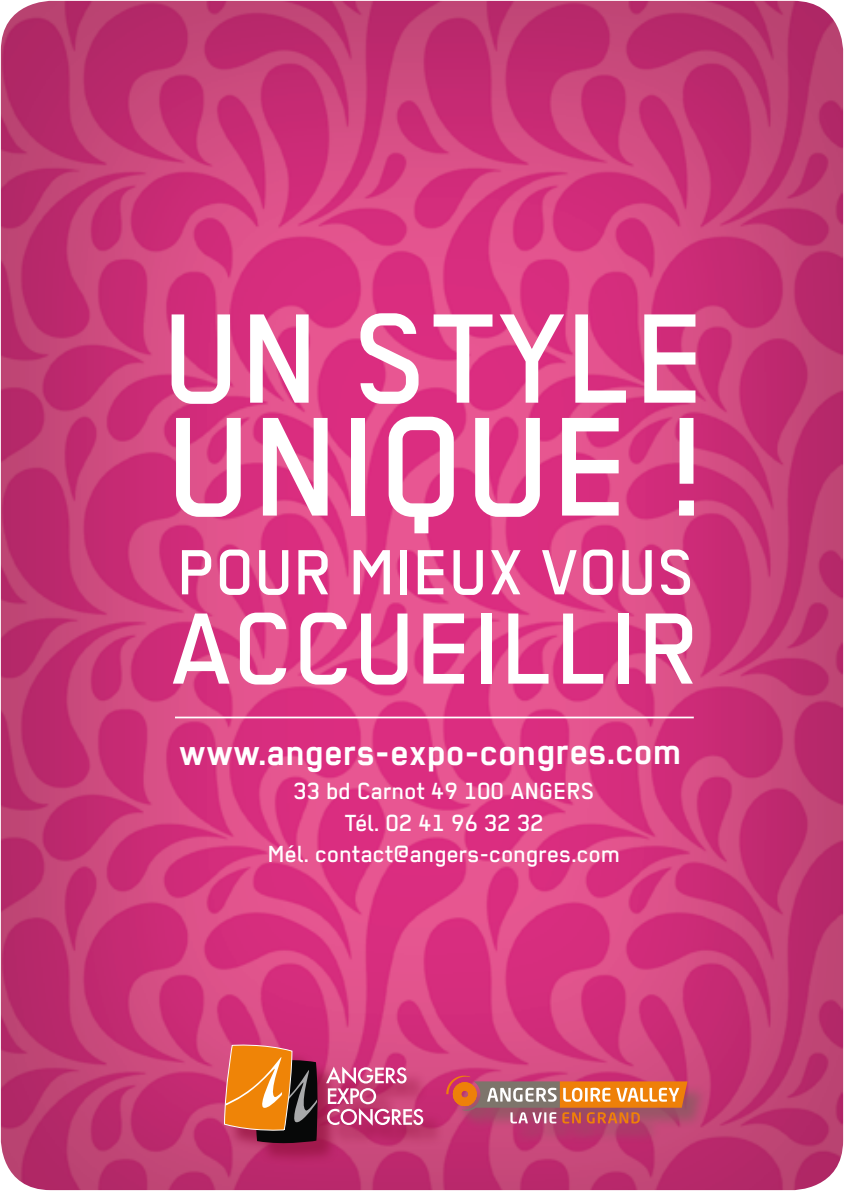
<style>
.page{position:relative;width:844px;height:1191px;background:#fff}
.page>*{position:absolute;margin:0;border:0;box-sizing:border-box;transform-origin:0 0}
.t1{font:500 158.38px "Regular";color:#fff}
.t2{font:500 143.15px "Regular";color:#fff}
.t3{font:500 113.75px "Regular";color:#fff}
.t4{font:500 71.75px "Regular";color:#fff}
.t5{font:700 40.6px "Regular";color:#fff}
.t6{font:500 26.25px "Regular";color:#fff}
</style>
<div class="page">
<img style="left:1px;top:1px;width:841px;height:1189px">
<div style="left:449px;top:1078px;width:259px;height:67px;background:#895960;opacity:.75"></div>
<svg style="left:446px;top:1075px;width:241px;height:48px;background:#c57260"></svg>
<div style="left:227px;top:1047px;width:217px;height:117px;background:#971441;opacity:.75"></div>
<svg style="left:224px;top:1044px;width:95px;height:99px;background:#ad6331"></svg>
<svg style="left:326px;top:1066px;width:97px;height:59px"></svg>
<hr style="left:175px;top:716px;width:518px;height:2px;background:#fff">
<h2 class="t2" style="left:165px;top:280px;width:545px">UN STYLE</h2>
<h1 class="t1" style="left:168px;top:380px;width:538px">UNIQUE !</h1>
<h3 class="t4" style="left:178px;top:533px;width:518px">POUR MIEUX VOUS</h3>
<h3 class="t3" style="left:172px;top:586px;width:60px">ACCU</h3>
<h3 class="t3" style="left:417px;top:586px;width:285px">EILLIR</h3>
<h3 class="t5" style="left:180px;top:730px;width:504px">www.angers-expo-congres.com</h3>
<p class="t6" style="left:294px;top:776px;width:246px">33 BD CARNOT 49 100 ANGERS</p>
<p class="t6" style="left:344px;top:808px;width:201px">TÉL. 02 41 96 32 32</p>
<p class="t6" style="left:268px;top:839px;width:353px">MÉL. CONTACT@ANGERS-CONGRES.COM</p>
</div>
